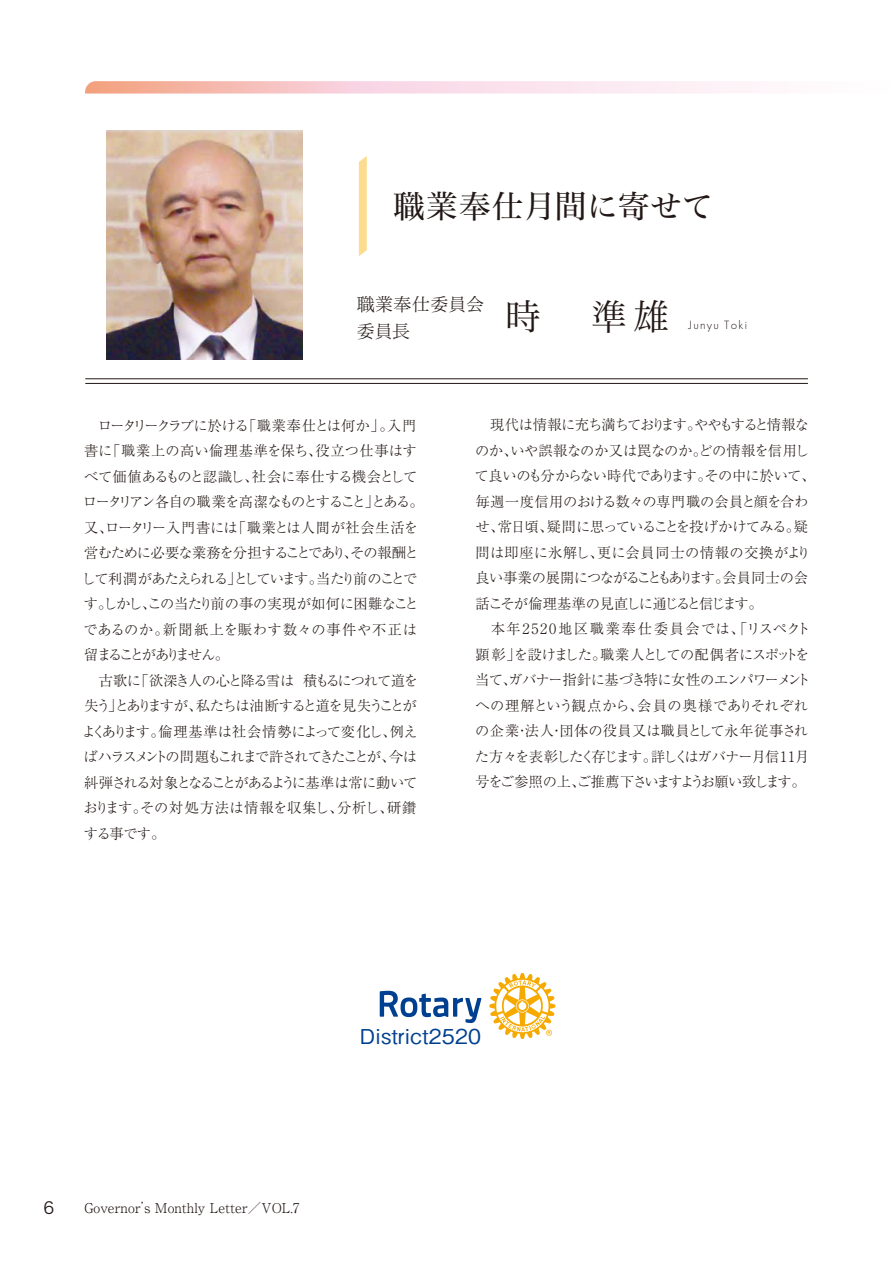
<style>
.page{position:relative;width:893px;height:1263px;background:#fff}
.page>*{position:absolute;margin:0;border:0;box-sizing:border-box;transform-origin:0 0}
.t1{font:35.7px "Hira Min Std W3";color:#221815}
.t2{font:31.5px "Hira Min Std W4";letter-spacing:.01em;color:#221815}
.t3{font:500 20.55px "Gothic BBB Pro";letter-spacing:.01em;color:#004090}
.t4{font:18px/27px "Hira Min Std W2";letter-spacing:.01em;color:#221815}
.t5{font:16.5px "Hira Kaku Std N W3";color:#221815}
.t6{font:300 14.25px/25.5px "Ryumin Pro";letter-spacing:-.045em;color:#221815}
.t7{font:300 14.25px/25.5px "Ryumin Pro";letter-spacing:-.025em;color:#221815}
.t8{font:300 13.5px "Ryumin Pro";color:#221815}
.t9{font:300 12.45px "Futura PT";letter-spacing:.1em;color:#221815}
</style>
<div class="page">
<hr style="left:85px;top:383px;width:723px;height:1px;background:#221815">
<hr style="left:85px;top:378px;width:723px;height:1px;background:#221815">
<img style="left:107px;top:130px;width:195px;height:230px">
<svg style="left:359px;top:156px;width:8px;height:100px"></svg>
<svg style="left:380px;top:991px;width:101px;height:32px"></svg>
<svg style="left:489px;top:973px;width:66px;height:66px"></svg>
<svg style="left:85px;top:81px;width:667px;height:13px"></svg>
<h2 class="t2" style="left:393px;top:184px;width:322px">職業奉仕月間に寄せて</h2>
<p class="t4" style="left:357px;top:290px;width:129px">職業奉仕委員会委員長</p>
<h1 class="t1" style="left:505px;top:291px;width:166px">時　準雄</h1>
<p class="t9" style="left:689px;top:318px;width:60px">Junyu Toki</p>
<p class="t6" style="left:81px;top:411px;width:344px">　ロータリークラブに於ける「職業奉仕とは何か」。入門書に「職業上の高い倫理基準を保ち、役立つ仕事はすべて価値あるものと認識し、社会に奉仕する機会としてロータリアン各自の職業を高潔なものとすること」とある。又、ロータリー入門書には「職業とは人間が社会生活を営むために必要な業務を分担することであり、その報酬として利潤があたえられる」としています。当たり前のことです。しかし、この当たり前の事の実現が如何に困難なことであるのか。新聞紙上を賑わす数々の事件や不正は留まることがありません。<br>　古歌に「欲深き人の心と降る雪は 積もるにつれて道を失う」とありますが、私たちは油断すると道を見失うことがよくあります。倫理基準は社会情勢によって変化し、例えばハラスメントの問題もこれまで許されてきたことが、今は糾弾される対象となることがあるように基準は常に動いております。その対処方法は情報を収集し、分析し、研鑽する事です。</p>
<p class="t6" style="left:475px;top:411px;width:342px">　現代は情報に充ち満ちております。ややもすると情報なのか、いや誤報なのか又は罠なのか。どの情報を信用して良いのも分からない時代であります。その中に於いて、毎週一度信用のおける数々の専門職の会員と顔を合わせ、常日頃、疑問に思っていることを投げかけてみる。疑問は即座に氷解し、更に会員同士の情報の交換がより良い事業の展開につながることもあります。会員同士の会話こそが倫理基準の見直しに通じると信じます。</p>
<p class="t7" style="left:475px;top:615px;width:337px;text-indent:16px">本年2520地区職業奉仕委員会では、「リスペクト顕彰」を設けました。職業人としての配偶者にスポットを当て、ガバナー指針に基づき特に女性のエンパワーメントへの理解という観点から、会員の奥様でありそれぞれの企業・法人・団体の役員又は職員として永年従事された方々を表彰したく存じます。詳しくはガバナー月信11月号をご参照の上、ご推薦下さいますようお願い致します。</p>
<h3 class="t3" style="left:360px;top:1019px;width:123px">District2520</h3>
<p class="t5" style="left:44px;top:1195px;width:12px">6</p>
<p class="t8" style="left:84px;top:1197px;width:217px">Governor’s Monthly Letter／VOL.7</p>
</div>
